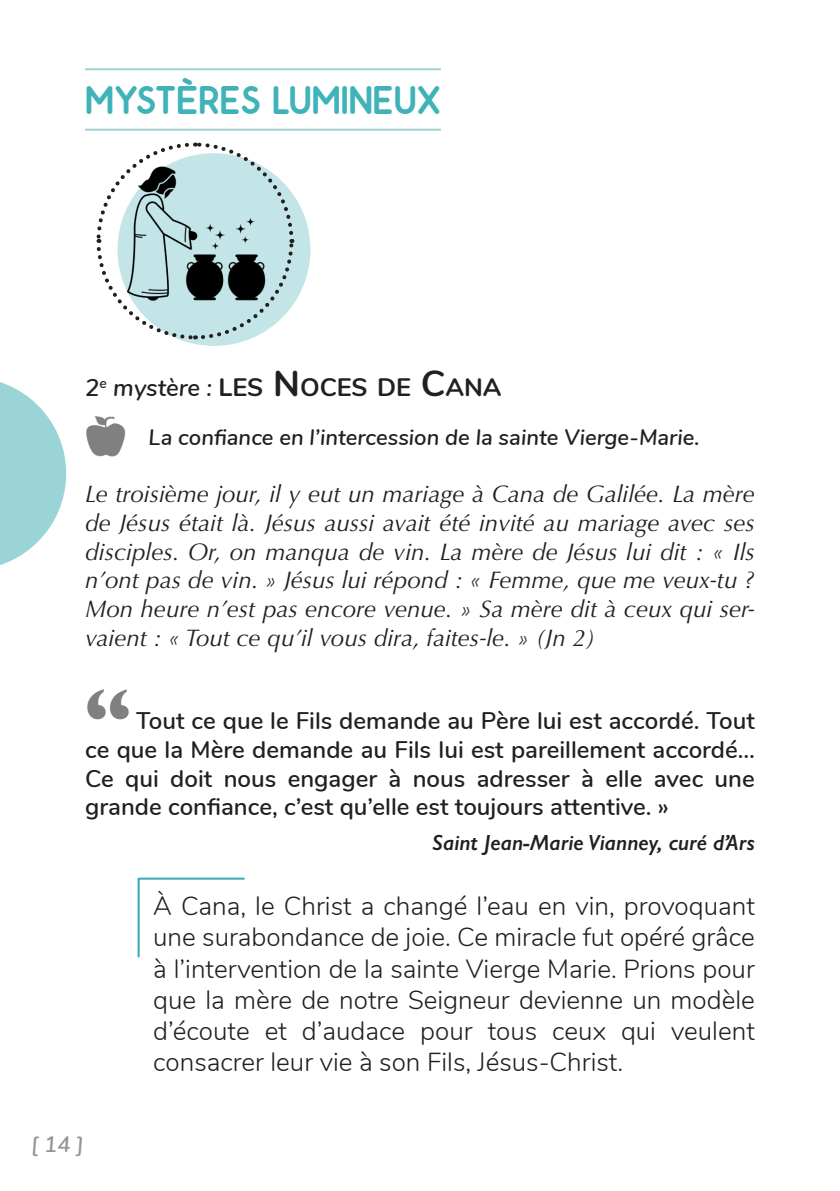
<style>
.page{position:relative;width:840px;height:1191px;background:#fff}
.page>*{position:absolute;margin:0;border:0;box-sizing:border-box;transform-origin:0 0}
.Mystères_Titre_lumin{font:700 40px "Odin";color:#3fb3b8}
.intention_de_prière{font:300 26px/31.2px "Nunito";color:#231f20;text-align:justify}
.Mystère_-_numéros{font:700 25.2px "Nunito";color:#231f20}
.texte_biblique{font:italic 24px/28.8px "Optima";color:#231f20;text-align:justify}
.texte_St_JM_Vianney{font:600 24px/28.8px "Nunito";color:#231f20;text-align:justify}
.fruit_du_mystère_-_i{font:italic 600 22px "Nunito";color:#231f20}
.signature_curé_d_Ars{font:italic 600 22px "Gill Sans";color:#231f20}
.t1{font:italic 600 22px "Nunito";color:#939598}
.s1{font-weight:600;font-style:italic;font-size:24px}
.s2{font-size:36px}
</style>
<div class="page">
<div style="left:117px;top:153px;width:193px;height:193px;background:#c3e5e7;border-radius:50%"></div>
<hr style="left:85px;top:129px;width:355px;height:2px;background:#a1ced2">
<hr style="left:85px;top:68px;width:355px;height:2px;background:#a1ced2">
<img style="left:87px;top:689px;width:42px;height:31px">
<hr style="left:137px;top:878px;width:2px;height:78px;background:#36aab0">
<hr style="left:139px;top:877px;width:105px;height:2px;background:#36aab0">
<svg style="left:0;top:382px;width:66px;height:183px"></svg>
<svg style="left:96px;top:142px;width:199px;height:199px"></svg>
<img style="left:86px;top:416px;width:40px;height:41px">
<p class="Mystères_Titre_lumin" style="left:85px;top:76px;width:357px">MYSTÈRES LUMINEUX</p>
<p class="Mystère_-_numéros" style="left:85px;top:368px;width:416px"><span class="s1">2</span><sup>e</sup> <span class="s1">mystère :</span> LES <span class="s2">N</span> OCES DE <span class="s2">C</span>ANA</p>
<p class="fruit_du_mystère_-_i" style="left:148px;top:421px;width:552px">La confiance en l’intercession de la sainte Vierge-Marie.</p>
<p class="texte_biblique" style="left:85px;top:479px;width:671px">Le troisième jour, il y eut un mariage à Cana de Galilée. La mère de Jésus était là. Jésus aussi avait été invité au mariage avec ses disciples. Or, on manqua de vin. La mère de Jésus lui dit : « Ils n’ont pas de vin. » Jésus lui répond : « Femme, que me veux-tu ?<br>Mon heure n’est pas encore venue. » Sa mère dit à ceux qui ser&shy;vaient : « Tout ce qu’il vous dira, faites-le. » (Jn 2)</p>
<p class="texte_St_JM_Vianney" style="left:85px;top:705px;width:670px;text-indent:51px">Tout ce que le Fils demande au Père lui est accordé. Tout ce que la Mère demande au Fils lui est pareillement accordé… Ce qui doit nous engager à nous adresser à elle avec une grande confiance, c’est qu’elle est toujours attentive. »</p>
<p class="signature_curé_d_Ars" style="left:432px;top:829px;width:324px">Saint Jean-Marie Vianney, curé d’Ars</p>
<p class="intention_de_prière" style="left:153px;top:889px;width:603px">À Cana, le Christ a changé l’eau en vin, provoquant une surabondance de joie. Ce miracle fut opéré grâce à l’intervention de la sainte Vierge Marie. Prions pour que la mère de notre Seigneur devienne un modèle d’écoute et d’audace pour tous ceux qui veulent consacrer leur vie à son Fils, Jésus-Christ.</p>
<p class="t1" style="left:31px;top:1128px;width:54px">[ 14 ]</p>
</div>
